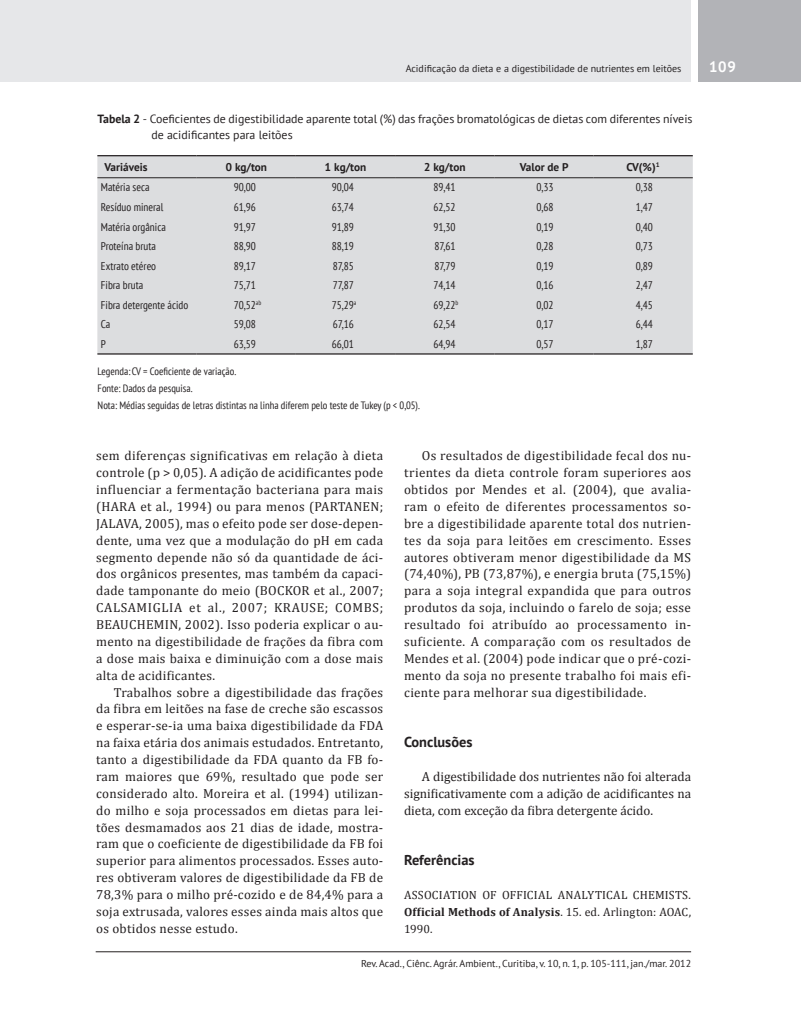
<style>
.page{position:relative;width:801px;height:1028px;background:#fff}
.page>*{position:absolute;margin:0;border:0;box-sizing:border-box;transform-origin:0 0}
.t1{font:700 15px "PT Sans";color:#fff}
.Título_1{font:700 14.38px "PT Sans";color:#231f20}
.Corpo_de_texto{font:13.12px/16.9px "Cambria";letter-spacing:.02em;color:#231f20;text-align:justify}
.Título_-_Tabela{font:11.88px/16.9px "PT Sans";color:#231f20}
.Referências{font:11.88px/16.9px "Cambria";letter-spacing:.01em;color:#231f20;text-align:justify}
.Corpo_-_Centro{font:condensed 11.25px "PT Sans";color:#231f20}
.Corpo_-_Esquerda{font:condensed 11.25px "PT Sans";color:#231f20}
.Cabeçalho_-_Centro{font:700 11.25px "PT Sans";letter-spacing:-.005em;color:#231f20}
.Cabeçalho_-_Esquerda{font:700 11.25px "PT Sans";color:#231f20}
.Legenda_-_Tabela{font:condensed 10.62px "PT Sans";color:#231f20}
.t2{font:10px "PT Sans";color:#231f20}
.s1{font-weight:700}
</style>
<div class="page">
<div style="left:18px;top:0;width:673px;height:82px;background:#e6e7e9"></div>
<div style="left:0;top:0;width:18px;height:82px;background:#e6e7e9"></div>
<div style="left:698px;top:0;width:103px;height:82px;background:#b2b3b7"></div>
<hr style="left:96px;top:951px;width:595px;height:1px;background:#231f20">
<div style="left:97px;top:156px;width:596px;height:197px;background:#dcdddf"></div>
<hr style="left:97px;top:155px;width:100px;height:1px;background:#231f20">
<hr style="left:197px;top:155px;width:99px;height:1px;background:#231f20">
<hr style="left:296px;top:155px;width:99px;height:1px;background:#231f20">
<hr style="left:395px;top:155px;width:99px;height:1px;background:#231f20">
<hr style="left:494px;top:155px;width:99px;height:1px;background:#231f20">
<hr style="left:593px;top:155px;width:100px;height:1px;background:#231f20">
<hr style="left:97px;top:177px;width:100px;height:1px;background:#231f20">
<hr style="left:197px;top:177px;width:99px;height:1px;background:#231f20">
<hr style="left:296px;top:177px;width:99px;height:1px;background:#231f20">
<hr style="left:395px;top:177px;width:99px;height:1px;background:#231f20">
<hr style="left:494px;top:177px;width:99px;height:1px;background:#231f20">
<hr style="left:593px;top:177px;width:100px;height:1px;background:#231f20">
<hr style="left:97px;top:353px;width:100px;height:1px;background:#231f20">
<hr style="left:197px;top:353px;width:99px;height:1px;background:#231f20">
<hr style="left:296px;top:353px;width:99px;height:1px;background:#231f20">
<hr style="left:395px;top:353px;width:99px;height:1px;background:#231f20">
<hr style="left:494px;top:353px;width:99px;height:1px;background:#231f20">
<hr style="left:593px;top:353px;width:100px;height:1px;background:#231f20">
<p class="t2" style="left:406px;top:62px;width:277px">Acidificação da dieta e a digestibilidade de nutrientes em leitões</p>
<p class="t1" style="left:709px;top:57px;width:29px">109</p>
<p class="Título_-_Tabela" style="left:151px;top:110px;width:542px;text-indent:-54px"><span class="s1">Tabela 2</span> - Coeficientes de digestibilidade aparente total (%) das frações bromatológicas de dietas com diferentes níveis de acidificantes para leitões</p>
<p class="Cabeçalho_-_Esquerda" style="left:104px;top:159px;width:45px">Variáveis</p>
<p class="Cabeçalho_-_Centro" style="left:225px;top:159px;width:43px">0 kg/ton</p>
<p class="Cabeçalho_-_Centro" style="left:325px;top:159px;width:43px">1 kg/ton</p>
<p class="Cabeçalho_-_Centro" style="left:424px;top:159px;width:43px">2 kg/ton</p>
<p class="Cabeçalho_-_Centro" style="left:520px;top:159px;width:50px">Valor de P</p>
<p class="Cabeçalho_-_Centro" style="left:626px;top:159px;width:35px">CV(%)<sup>1</sup></p>
<p class="Corpo_-_Esquerda" style="left:101px;top:180px;width:50px">Matéria seca</p>
<p class="Corpo_-_Centro" style="left:234px;top:180px;width:24px">90,00</p>
<p class="Corpo_-_Centro" style="left:332px;top:180px;width:24px">90,04</p>
<p class="Corpo_-_Centro" style="left:433px;top:180px;width:24px">89,41</p>
<p class="Corpo_-_Centro" style="left:536px;top:180px;width:19px">0,33</p>
<p class="Corpo_-_Centro" style="left:636px;top:180px;width:19px">0,38</p>
<p class="Corpo_-_Esquerda" style="left:101px;top:199px;width:64px">Resíduo mineral</p>
<p class="Corpo_-_Centro" style="left:234px;top:199px;width:24px">61,96</p>
<p class="Corpo_-_Centro" style="left:332px;top:199px;width:24px">63,74</p>
<p class="Corpo_-_Centro" style="left:433px;top:199px;width:24px">62,52</p>
<p class="Corpo_-_Centro" style="left:536px;top:199px;width:19px">0,68</p>
<p class="Corpo_-_Centro" style="left:636px;top:199px;width:19px">1,47</p>
<p class="Corpo_-_Esquerda" style="left:101px;top:219px;width:66px">Matéria orgânica</p>
<p class="Corpo_-_Centro" style="left:234px;top:219px;width:24px">91,97</p>
<p class="Corpo_-_Centro" style="left:332px;top:219px;width:24px">91,89</p>
<p class="Corpo_-_Centro" style="left:433px;top:219px;width:24px">91,30</p>
<p class="Corpo_-_Centro" style="left:536px;top:219px;width:19px">0,19</p>
<p class="Corpo_-_Centro" style="left:636px;top:219px;width:19px">0,40</p>
<p class="Corpo_-_Esquerda" style="left:101px;top:239px;width:57px">Proteína bruta</p>
<p class="Corpo_-_Centro" style="left:234px;top:239px;width:24px">88,90</p>
<p class="Corpo_-_Centro" style="left:332px;top:239px;width:24px">88,19</p>
<p class="Corpo_-_Centro" style="left:434px;top:239px;width:23px">87,61</p>
<p class="Corpo_-_Centro" style="left:536px;top:239px;width:19px">0,28</p>
<p class="Corpo_-_Centro" style="left:636px;top:239px;width:19px">0,73</p>
<p class="Corpo_-_Esquerda" style="left:101px;top:258px;width:57px">Extrato etéreo</p>
<p class="Corpo_-_Centro" style="left:234px;top:258px;width:24px">89,17</p>
<p class="Corpo_-_Centro" style="left:333px;top:258px;width:23px">87,85</p>
<p class="Corpo_-_Centro" style="left:434px;top:258px;width:23px">87,79</p>
<p class="Corpo_-_Centro" style="left:536px;top:258px;width:19px">0,19</p>
<p class="Corpo_-_Centro" style="left:636px;top:258px;width:19px">0,89</p>
<p class="Corpo_-_Esquerda" style="left:101px;top:278px;width:44px">Fibra bruta</p>
<p class="Corpo_-_Centro" style="left:234px;top:278px;width:24px">75,71</p>
<p class="Corpo_-_Centro" style="left:333px;top:278px;width:23px">77,87</p>
<p class="Corpo_-_Centro" style="left:433px;top:278px;width:24px">74,14</p>
<p class="Corpo_-_Centro" style="left:536px;top:278px;width:19px">0,16</p>
<p class="Corpo_-_Centro" style="left:636px;top:278px;width:19px">2,47</p>
<p class="Corpo_-_Esquerda" style="left:101px;top:297px;width:89px">Fibra detergente ácido</p>
<p class="Corpo_-_Centro" style="left:234px;top:297px;width:29px">70,52<sup>ab</sup></p>
<p class="Corpo_-_Centro" style="left:332px;top:297px;width:26px">75,29<sup>a</sup></p>
<p class="Corpo_-_Centro" style="left:433px;top:297px;width:26px">69,22<sup>b</sup></p>
<p class="Corpo_-_Centro" style="left:536px;top:297px;width:19px">0,02</p>
<p class="Corpo_-_Centro" style="left:636px;top:297px;width:19px">4,45</p>
<p class="Corpo_-_Esquerda" style="left:101px;top:317px;width:11px">Ca</p>
<p class="Corpo_-_Centro" style="left:234px;top:317px;width:24px">59,08</p>
<p class="Corpo_-_Centro" style="left:333px;top:317px;width:23px">67,16</p>
<p class="Corpo_-_Centro" style="left:433px;top:317px;width:24px">62,54</p>
<p class="Corpo_-_Centro" style="left:536px;top:317px;width:19px">0,17</p>
<p class="Corpo_-_Centro" style="left:636px;top:317px;width:19px">6,44</p>
<p class="Corpo_-_Esquerda" style="left:101px;top:336px;width:7px">P</p>
<p class="Corpo_-_Centro" style="left:234px;top:336px;width:24px">63,59</p>
<p class="Corpo_-_Centro" style="left:332px;top:336px;width:24px">66,01</p>
<p class="Corpo_-_Centro" style="left:433px;top:336px;width:24px">64,94</p>
<p class="Corpo_-_Centro" style="left:536px;top:336px;width:19px">0,57</p>
<p class="Corpo_-_Centro" style="left:636px;top:336px;width:19px">1,87</p>
<p class="Legenda_-_Tabela" style="left:98px;top:364px;width:140px">Legenda: CV = Coeficiente de variação.</p>
<p class="Legenda_-_Tabela" style="left:98px;top:381px;width:96px">Fonte: Dados da pesquisa.</p>
<p class="Legenda_-_Tabela" style="left:98px;top:398px;width:324px">Nota: Médias seguidas de letras distintas na linha diferem pelo teste de Tukey (p &lt; 0,05).</p>
<p class="Corpo_de_texto" style="left:96px;top:447px;width:289px">sem diferenças significativas em relação à dieta controle (p &gt; 0,05). A adição de acidificantes pode influenciar a fermentação bacteriana para mais (HARA et al., 1994) ou para menos (PARTANEN; JALAVA, 2005), mas o efeito pode ser dose-depen&shy;dente, uma vez que a modulação do pH em cada segmento depende não só da quantidade de áci&shy;dos orgânicos presentes, mas também da capaci&shy;dade tamponante do meio (BOCKOR et al., 2007; CALSAMIGLIA et al., 2007; KRAUSE; COMBS; BEAUCHEMIN, 2002). Isso poderia explicar o au&shy;mento na digestibilidade de frações da fibra com a dose mais baixa e diminuição com a dose mais alta de acidificantes.</p>
<p class="Corpo_de_texto" style="left:96px;top:683px;width:289px;text-indent:18px">Trabalhos sobre a digestibilidade das frações da fibra em leitões na fase de creche são escassos e esperar-se-ia uma baixa digestibilidade da FDA na faixa etária dos animais estudados. Entretanto, tanto a digestibilidade da FDA quanto da FB fo&shy;ram maiores que 69%, resultado que pode ser considerado alto. Moreira et al. (1994) utilizan&shy;do milho e soja processados em dietas para lei&shy;tões desmamados aos 21 dias de idade, mostra&shy;ram que o coeficiente de digestibilidade da FB foi superior para alimentos processados. Esses auto&shy;res obtiveram valores de digestibilidade da FB de 78,3% para o milho pré-cozido e de 84,4% para a soja extrusada, valores esses ainda mais altos que os obtidos nesse estudo.</p>
<p class="Corpo_de_texto" style="left:404px;top:447px;width:289px;text-indent:18px">Os resultados de digestibilidade fecal dos nu&shy;trientes da dieta controle foram superiores aos obtidos por Mendes et al. (2004), que avalia&shy;ram o efeito de diferentes processamentos so&shy;bre a digestibilidade aparente total dos nutrien&shy;tes da soja para leitões em crescimento. Esses autores obtiveram menor digestibilidade da MS (74,40%), PB (73,87%), e energia bruta (75,15%) para a soja integral expandida que para outros produtos da soja, incluindo o farelo de soja; esse resultado foi atribuído ao processamento in&shy;suficiente. A comparação com os resultados de Mendes et al. (2004) pode indicar que o pré-cozi&shy;mento da soja no presente trabalho foi mais efi&shy;ciente para melhorar sua digestibilidade.</p>
<p class="Título_1" style="left:404px;top:732px;width:70px">Conclusões</p>
<p class="Corpo_de_texto" style="left:404px;top:768px;width:289px;text-indent:18px">A digestibilidade dos nutrientes não foi alterada significativamente com a adição de acidificantes na dieta, com exceção da fibra detergente ácido.</p>
<p class="Título_1" style="left:404px;top:850px;width:72px">Referências</p>
<p class="Referências" style="left:404px;top:886px;width:288px">ASSOCIATION OF OFFICIAL ANALYTICAL CHEMISTS.<br><span class="s1">Official Methods of Analysis</span>. 15. ed. Arlington: AOAC, 1990.</p>
<p class="t2" style="left:361px;top:956px;width:331px">Rev. Acad., Ciênc. Agrár. Ambient., Curitiba, v. 10, n. 1, p. 105-111, jan./mar. 2012</p>
</div>
